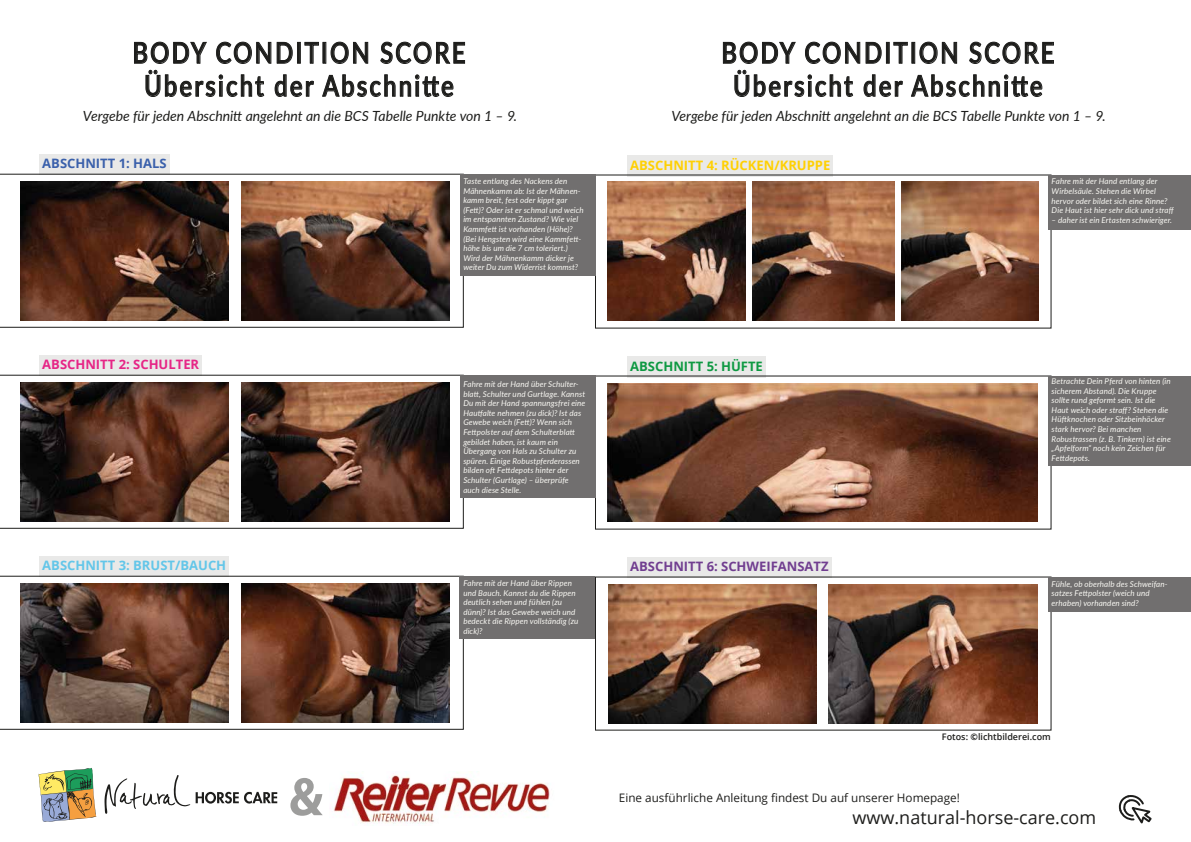
<style>
.page{position:relative;width:1191px;height:842px;background:#fff}
.page>*{position:absolute;margin:0;border:0;box-sizing:border-box;transform-origin:0 0}
.t1{font:700 54.4px "Myriad Pro";color:#9d9d9c;scale:.93 1}
.t2{font:600 29px/33px "Lato";letter-spacing:.095em;color:#1d1d1b;text-align:center;scale:.82 1}
.t3{font:18px "Open Sans";color:#1d1d1b}
.t4{font:italic 14px "Lato";letter-spacing:-.005em;color:#1d1d1b}
.t5{font:700 13px "Open Sans";color:#ffd003}
.t6{font:700 13px "Open Sans";color:#713e90}
.t7{font:700 13px "Open Sans";color:#63c6e9}
.t8{font:700 13px "Open Sans";color:#e62586}
.t9{font:700 13px "Open Sans";color:#0e9942}
.t10{font:700 13px "Open Sans";color:#3a60ab}
.t11{font:11.7px "Open Sans";color:#1d1d1b}
.t12{font:600 9px "Open Sans";color:#1d1d1b}
.t13{font:italic 8px/9.6px "Lato";letter-spacing:.015em;color:#faf9f4}
.s1{font-weight:700}
</style>
<div class="page">
<svg style="left:722px;top:41px;width:332px;height:56px"></svg>
<div style="left:627px;top:155px;width:206px;height:21px;background:#e9e9e8"></div>
<div style="left:1048px;top:175px;width:143px;height:54px;background:#716f6f"></div>
<img style="left:902px;top:181px;width:136px;height:139px">
<img style="left:607px;top:181px;width:138px;height:139px">
<img style="left:753px;top:181px;width:141px;height:139px">
<div style="left:627px;top:356px;width:138px;height:21px;background:#e9e9e8"></div>
<div style="left:1048px;top:376px;width:143px;height:89px;background:#716f6f"></div>
<img style="left:607px;top:383px;width:430px;height:138px">
<div style="left:627px;top:557px;width:204px;height:21px;background:#e9e9e8"></div>
<div style="left:1048px;top:577px;width:143px;height:34px;background:#716f6f"></div>
<img style="left:608px;top:584px;width:208px;height:139px">
<img style="left:828px;top:584px;width:209px;height:139px">
<svg style="left:134px;top:41px;width:331px;height:56px"></svg>
<div style="left:39px;top:154px;width:130px;height:21px;background:#e9e9e8"></div>
<svg style="left:0;top:174px;width:464px;height:154px"></svg>
<img style="left:241px;top:181px;width:209px;height:139px">
<img style="left:20px;top:181px;width:209px;height:139px">
<div style="left:460px;top:174px;width:135px;height:102px;background:#716f6f"></div>
<div style="left:39px;top:355px;width:163px;height:21px;background:#e9e9e8"></div>
<svg style="left:0;top:375px;width:464px;height:154px"></svg>
<img style="left:241px;top:382px;width:209px;height:139px">
<img style="left:20px;top:382px;width:209px;height:139px">
<div style="left:460px;top:375px;width:135px;height:123px;background:#716f6f"></div>
<div style="left:39px;top:556px;width:190px;height:21px;background:#e9e9e8"></div>
<svg style="left:0;top:576px;width:464px;height:154px"></svg>
<img style="left:241px;top:583px;width:209px;height:139px">
<img style="left:20px;top:583px;width:209px;height:139px">
<div style="left:460px;top:576px;width:135px;height:63px;background:#716f6f"></div>
<svg style="left:1118px;top:795px;width:34px;height:29px"></svg>
<img style="left:334px;top:773px;width:216px;height:51px">
<svg style="left:38px;top:768px;width:59px;height:54px"></svg>
<svg style="left:104px;top:775px;width:86px;height:39px"></svg>
<svg style="left:196px;top:791px;width:81px;height:13px"></svg>
<h2 class="t2" style="left:132px;top:35px;width:407px">BODY CONDITION SCORE<br>Übersicht der Abschnitte</h2>
<h2 class="t2" style="left:721px;top:35px;width:407px">BODY CONDITION SCORE<br>Übersicht der Abschnitte</h2>
<h3 class="t4" style="left:83px;top:106px;width:436px">Vergebe für jeden Abschnitt angelehnt an die BCS Tabelle Punkte von 1 – 9.</h3>
<h3 class="t4" style="left:671px;top:106px;width:436px">Vergebe für jeden Abschnitt angelehnt an die BCS Tabelle Punkte von 1 – 9.</h3>
<h3 class="t10" style="left:42px;top:154px;width:126px">ABSCHNITT 1: HALS</h3>
<h3 class="t5" style="left:630px;top:156px;width:202px">ABSCHNITT 4: RÜCKEN/KRUPPE</h3>
<p class="t13" style="left:463px;top:176px;width:122px">Taste entlang des Nackens den<br>Mähnenkamm ab: Ist der Mähnen&shy;kamm breit, fest oder kippt gar (Fett)? Oder ist er schmal und weich im entspannten Zustand? Wie viel<br>Kammfett ist vorhanden (Höhe)? (Bei Hengsten wird eine Kammfett&shy;höhe bis um die 7 cm toleriert.)<br>Wird der Mähnenkamm dicker je weiter Du zum Widerrist kommst?</p>
<p class="t13" style="left:1051px;top:176px;width:124px">Fahre mit der Hand entlang der Wirbelsäule. Stehen die Wirbel hervor oder bildet sich eine Rinne?<br>Die Haut ist hier sehr dick und straff</p>
<p class="t13" style="left:1051px;top:215px;width:122px">– daher ist ein Ertasten schwieriger.</p>
<h3 class="t8" style="left:42px;top:355px;width:158px">ABSCHNITT 2: SCHULTER</h3>
<h3 class="t9" style="left:630px;top:357px;width:134px">ABSCHNITT 5: HÜFTE</h3>
<p class="t13" style="left:463px;top:379px;width:124px">Fahre mit der Hand über Schulter&shy;blatt, Schulter und Gurtlage. Kannst<br>Du mit der Hand spannungsfrei eine<br>Hautfalte nehmen (zu dick)? Ist das<br>Gewebe weich (Fett)? Wenn sich<br>Fettpolster auf dem Schulterblatt gebildet haben, ist kaum ein<br>Übergang von Hals zu Schulter zu spüren. Einige Robustpferderassen bilden oft Fettdepots hinter der<br>Schulter (Gurtlage) – überprüfe auch diese Stelle.</p>
<p class="t13" style="left:1051px;top:376px;width:121px">Betrachte Dein Pferd von hinten (in sicherem Abstand). Die Kruppe sollte rund geformt sein. Ist die<br>Haut weich oder straff? Stehen die<br>Hüftknochen oder Sitzbeinhöcker stark hervor? Bei manchen<br>Robustrassen (z. B. Tinkern) ist eine „Apfelform“ noch kein Zeichen für<br>Fettdepots.</p>
<h3 class="t7" style="left:42px;top:556px;width:185px">ABSCHNITT 3: BRUST/BAUCH</h3>
<h3 class="t6" style="left:630px;top:557px;width:200px">ABSCHNITT 6: SCHWEIFANSATZ</h3>
<p class="t13" style="left:463px;top:578px;width:116px">Fahre mit der Hand über Rippen und Bauch. Kannst du die Rippen deutlich sehen und fühlen (zu dünn)? Ist das Gewebe weich und bedeckt die Rippen vollständig (zu dick)?</p>
<p class="t13" style="left:1051px;top:578px;width:117px">Fühle, ob oberhalb des Schweifan&shy;satzes Fettpolster (weich und erhaben) vorhanden sind?</p>
<h1 class="t1" style="left:289px;top:761px;width:38px">&amp;</h1>
<p class="t12" style="left:942px;top:730px;width:110px">Fotos: <span class="s1">©</span>lichtbilderei.com</p>
<h3 class="t11" style="left:619px;top:789px;width:342px">Eine ausführliche Anleitung findest Du auf unserer Homepage!</h3>
<h3 class="t3" style="left:852px;top:805px;width:245px">www.natural-horse-care.com</h3>
</div>
